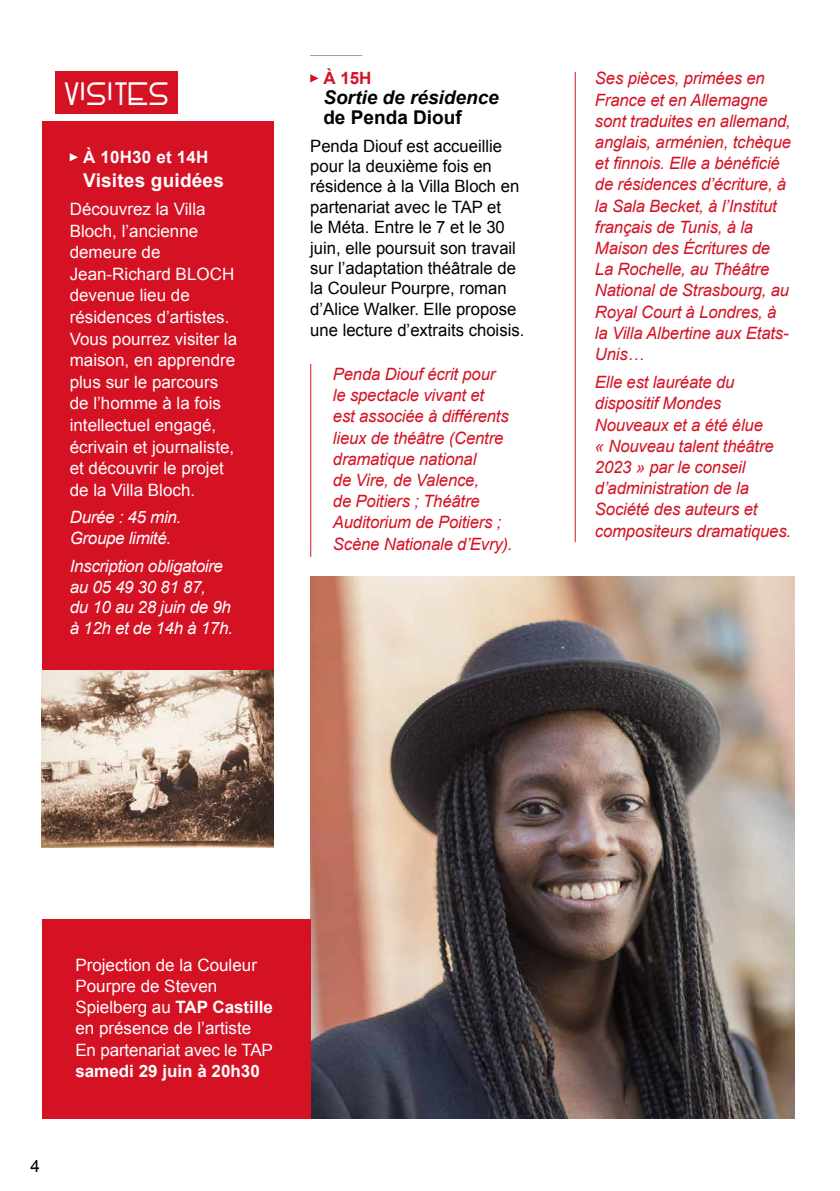
<style>
.page{position:relative;width:840px;height:1191px;background:#fff}
.page>*{position:absolute;margin:0;border:0;box-sizing:border-box;transform-origin:0 0}
.t1{font:47.2px "Villa Bloch";color:#fff}
.t2{font:italic 700 19px "Arial";color:#000}
.t3{font:700 19px "Arial";letter-spacing:.01em;color:#fff}
.t4{font:700 19px "Arial";color:#000}
.t5{font:italic 17px/21.2px "Arial";letter-spacing:-.01em;color:#d51224}
.t6{font:17px/21.6px "Arial";color:#fff}
.t7{font:17px/20.4px "Arial";color:#000}
.t8{font:italic 17px/20.8px "Arial";letter-spacing:-.02em;color:#fff}
.t9{font:700 17px "Arial";color:#fff}
.t10{font:700 17px "Arial";color:#d51224}
.s1{font-weight:700}
</style>
<div class="page">
<hr style="left:310px;top:55px;width:52px;height:1px;background:#9d9d9c">
<svg style="left:310px;top:74px;width:8px;height:8px"></svg>
<img style="left:310px;top:576px;width:484px;height:543px">
<div style="left:42px;top:920px;width:268px;height:199px;background:#d51224"></div>
<hr style="left:310px;top:364px;width:1px;height:193px;background:#d51224">
<hr style="left:574px;top:72px;width:1px;height:470px;background:#d51224">
<div style="left:42px;top:121px;width:231px;height:549px;background:#d51224"></div>
<svg style="left:70px;top:153px;width:8px;height:8px"></svg>
<img style="left:42px;top:670px;width:231px;height:177px">
<div style="left:55px;top:72px;width:122px;height:42px;background:#d51224"></div>
<h1 class="t1" style="left:65px;top:61px;width:106px">visites</h1>
<p class="t9" style="left:83px;top:146px;width:127px">À 10H30 et 14H</p>
<p class="t3" style="left:83px;top:167px;width:142px">Visites guidées</p>
<p class="t6" style="left:70px;top:198px;width:169px">Découvrez la Villa<br>Bloch, l’ancienne demeure de<br>Jean-Richard BLOCH devenue lieu de résidences d’artistes.<br>Vous pourrez visiter la maison, en apprendre plus sur le parcours de l’homme à la fois intellectuel engagé, écrivain et journaliste, et découvrir le projet de la Villa Bloch.</p>
<p class="t8" style="left:70px;top:507px;width:113px">Durée : 45 min.<br>Groupe limité.</p>
<p class="t8" style="left:70px;top:555px;width:164px">Inscription obligatoire au 05 49 30 81 87,<br>du 10 au 28 juin de 9h à 12h et de 14h à 17h.</p>
<p class="t10" style="left:323px;top:67px;width:50px">À 15H</p>
<p class="t2" style="left:323px;top:85px;width:177px">Sortie de résidence</p>
<p class="t4" style="left:323px;top:105px;width:140px">de Penda Diouf</p>
<p class="t7" style="left:310px;top:136px;width:215px">Penda Diouf est accueillie pour la deuxième fois en résidence à la Villa Bloch en partenariat avec le TAP et<br>le Méta. Entre le 7 et le 30 juin, elle poursuit son travail sur l’adaptation théâtrale de la Couleur Pourpre, roman d’Alice Walker. Elle propose une lecture d’extraits choisis.</p>
<p class="t5" style="left:333px;top:364px;width:181px">Penda Diouf écrit pour<br>le spectacle vivant et<br>est associée à différents lieux de théâtre (Centre dramatique national<br>de Vire, de Valence,<br>de Poitiers ; Théâtre<br>Auditorium de Poitiers ;<br>Scène Nationale d’Evry).</p>
<p class="t5" style="left:594px;top:68px;width:197px">Ses pièces, primées en<br>France et en Allemagne sont traduites en allemand, anglais, arménien, tchèque et finnois. Elle a bénéficié de résidences d’écriture, à la Sala Becket, à l’Institut français de Tunis, à la<br>Maison des Écritures de<br>La Rochelle, au Théâtre<br>National de Strasbourg, au<br>Royal Court à Londres, à la Villa Albertine aux Etats-<br>Unis…</p>
<p class="t5" style="left:594px;top:372px;width:197px">Elle est lauréate du dispositif Mondes<br>Nouveaux et a été élue<br>« Nouveau talent théâtre<br>2023 » par le conseil d’administration de la<br>Société des auteurs et compositeurs dramatiques.</p>
<p class="t7" style="left:31px;top:1155px;width:11px">4</p>
<p class="t6" style="left:75px;top:954px;width:199px">Projection de la Couleur<br>Pourpre de Steven<br>Spielberg au <span class="s1">TAP Castille </span>en présence de l’artiste<br>En partenariat avec le TAP</p>
<p class="t9" style="left:75px;top:1059px;width:186px">samedi 29 juin à 20h30</p>
</div>
